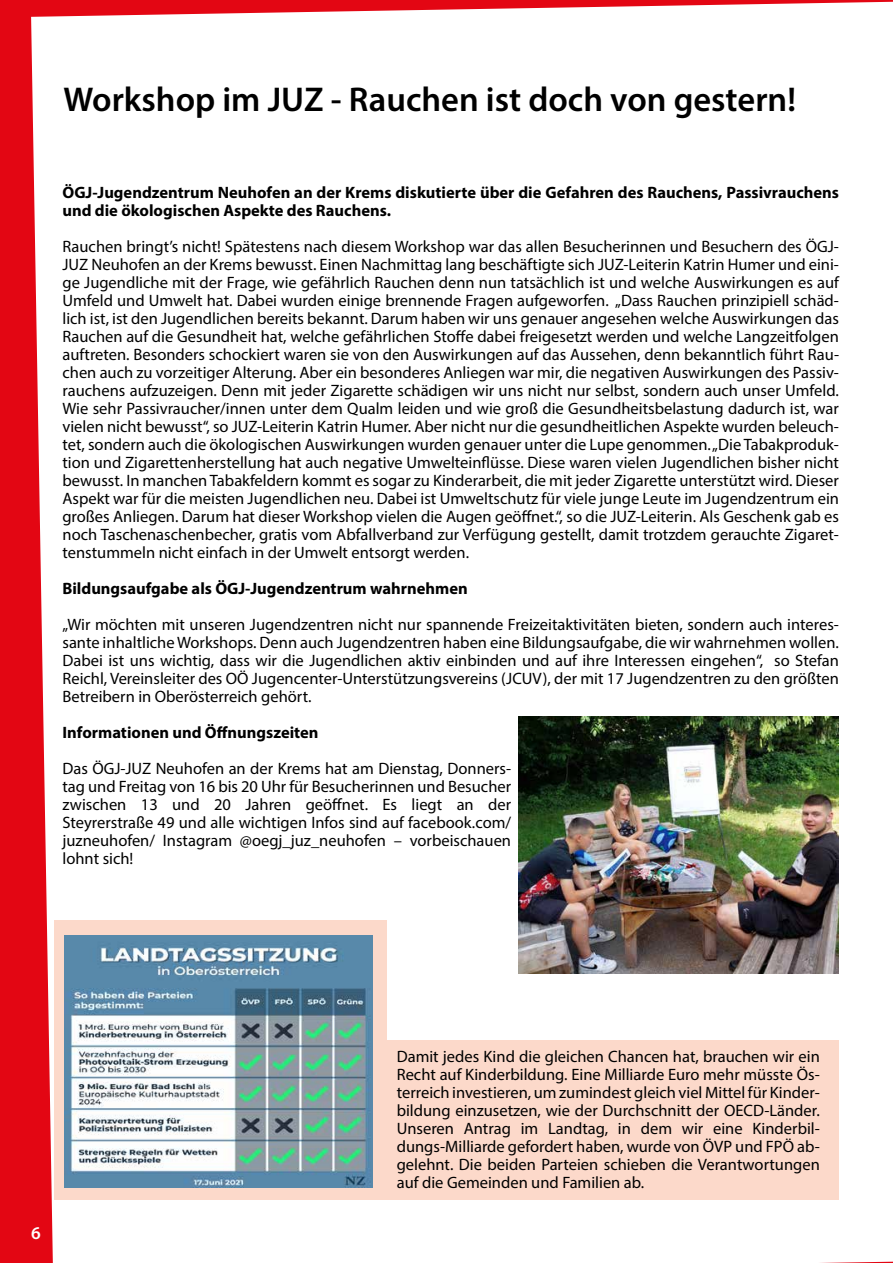
<style>
.page{position:relative;width:893px;height:1263px;background:#e30613}
.page>*{position:absolute;margin:0;border:0;box-sizing:border-box;transform-origin:0 0}
.t1{font:600 34.5px "Myriad Pro";color:#000}
.t2{font:600 18px "Myriad Pro";color:#fff}
.t3{font:16.5px/18px "Myriad Pro";color:#000;text-align:justify}
.t4{font:700 16.5px/18px "Myriad Pro";color:#000}
</style>
<div class="page">
<div style="left:31px;top:2px;width:862px;height:1261px;background:#fff"></div>
<img style="left:519px;top:716px;width:320px;height:257px">
<div style="left:54px;top:921px;width:333px;height:279px;background:#fcd9ca"></div>
<img style="left:65px;top:935px;width:308px;height:252px">
<div style="left:382px;top:1041px;width:457px;height:159px;background:#fcd9ca"></div>
<h1 class="t1" style="left:64px;top:77px;width:734px">Workshop im JUZ - Rauchen ist doch von gestern!</h1>
<p class="t4" style="left:63px;top:183px;width:778px">ÖGJ-Jugendzentrum Neuhofen an der Krems diskutierte über die Gefahren des Rauchens, Passivrauchens und die ökologischen Aspekte des Rauchens.</p>
<p class="t3" style="left:63px;top:237px;width:778px">Rauchen bringt’s nicht! Spätestens nach diesem Workshop war das allen Besucherinnen und Besuchern des ÖGJ-JUZ Neuhofen an der Krems bewusst. Einen Nachmittag lang beschäftigte sich JUZ-Leiterin Katrin Humer und eini&shy;ge Jugendliche mit der Frage, wie gefährlich Rauchen denn nun tatsächlich ist und welche Auswirkungen es auf Umfeld und Umwelt hat. Dabei wurden einige brennende Fragen aufgeworfen. „Dass Rauchen prinzipiell schäd&shy;lich ist, ist den Jugendlichen bereits bekannt. Darum haben wir uns genauer angesehen welche Auswirkungen das Rauchen auf die Gesundheit hat, welche gefährlichen Stoffe dabei freigesetzt werden und welche Langzeitfolgen auftreten. Besonders schockiert waren sie von den Auswirkungen auf das Aussehen, denn bekanntlich führt Rau&shy;chen auch zu vorzeitiger Alterung. Aber ein besonderes Anliegen war mir, die negativen Auswirkungen des Passiv&shy;rauchens aufzuzeigen. Denn mit jeder Zigarette schädigen wir uns nicht nur selbst, sondern auch unser Umfeld.<br>Wie sehr Passivraucher/innen unter dem Qualm leiden und wie groß die Gesundheitsbelastung dadurch ist, war vielen nicht bewusst“, so JUZ-Leiterin Katrin Humer. Aber nicht nur die gesundheitlichen Aspekte wurden beleuch&shy;tet, sondern auch die ökologischen Auswirkungen wurden genauer unter die Lupe genommen. „Die Tabakproduk&shy;tion und Zigarettenherstellung hat auch negative Umwelteinflüsse. Diese waren vielen Jugendlichen bisher nicht bewusst. In manchen Tabakfeldern kommt es sogar zu Kinderarbeit, die mit jeder Zigarette unterstützt wird. Dieser Aspekt war für die meisten Jugendlichen neu. Dabei ist Umweltschutz für viele junge Leute im Jugendzentrum ein großes Anliegen. Darum hat dieser Workshop vielen die Augen geöffnet.“, so die JUZ-Leiterin. Als Geschenk gab es noch Taschenaschenbecher, gratis vom Abfallverband zur Verfügung gestellt, damit trotzdem gerauchte Zigaret&shy;tenstummeln nicht einfach in der Umwelt entsorgt werden.</p>
<p class="t4" style="left:63px;top:579px;width:407px">Bildungsaufgabe als ÖGJ-Jugendzentrum wahrnehmen</p>
<p class="t3" style="left:63px;top:615px;width:778px">„Wir möchten mit unseren Jugendzentren nicht nur spannende Freizeitaktivitäten bieten, sondern auch interes&shy;sante inhaltliche Workshops. Denn auch Jugendzentren haben eine Bildungsaufgabe, die wir wahrnehmen wollen.<br>Dabei ist uns wichtig, dass wir die Jugendlichen aktiv einbinden und auf ihre Interessen eingehen“, so Stefan Reichl, Vereinsleiter des OÖ Jugencenter-Unterstützungsvereins (JCUV), der mit 17 Jugendzentren zu den größten Betreibern in Oberösterreich gehört.</p>
<p class="t4" style="left:63px;top:723px;width:258px">Informationen und Öffnungszeiten</p>
<p class="t3" style="left:63px;top:759px;width:450px">Das ÖGJ-JUZ Neuhofen an der Krems hat am Dienstag, Donners&shy;tag und Freitag von 16 bis 20 Uhr für Besucherinnen und Besucher zwischen 13 und 20 Jahren geöffnet. Es liegt an der Steyrerstraße 49 und alle wichtigen Infos sind auf facebook.com/ juzneuhofen/ Instagram @oegj_juz_neuhofen – vorbeischauen lohnt sich!</p>
<p class="t2" style="left:31px;top:1221px;width:11px">6</p>
<p class="t3" style="left:397px;top:1047px;width:425px">Damit jedes Kind die gleichen Chancen hat, brauchen wir ein Recht auf Kinderbildung. Eine Milliarde Euro mehr müsste Ös&shy;terreich investieren, um zumindest gleich viel Mittel für Kinder&shy;bildung einzusetzen, wie der Durchschnitt der OECD-Länder.<br>Unseren Antrag im Landtag, in dem wir eine Kinderbil&shy;dungs-Milliarde gefordert haben, wurde von ÖVP und FPÖ ab&shy;gelehnt. Die beiden Parteien schieben die Verantwortungen auf die Gemeinden und Familien ab.</p>
</div>
